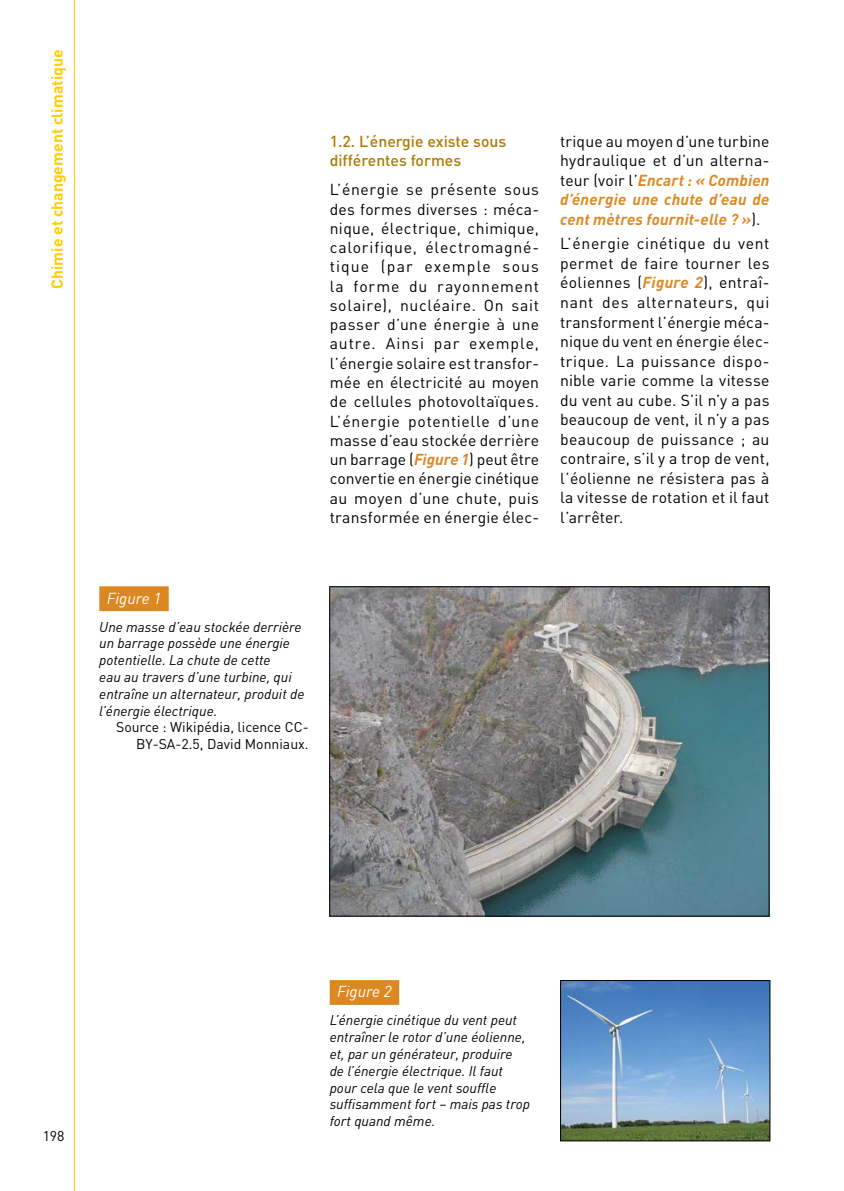
<style>
.page{position:relative;width:844px;height:1191px;background:#fff}
.page>*{position:absolute;margin:0;border:0;box-sizing:border-box;transform-origin:0 0}
._04-Texte_courant{font:15.75px/19.6px "DIN";letter-spacing:.015em;color:#000;text-align:justify}
._7-inter_2{font:500 15.75px/19.2px "DIN";color:#ab7c00}
.t1{font:700 15.75px "DIN";color:#ffcd00}
._05_legende_numero{font:italic 15.75px "DIN";color:#fff}
._05-legendes{font:italic 14px/16.8px "DIN";color:#000}
.Credit_photo{font:14px/16.8px "DIN";color:#000;text-align:right}
.s1{font-weight:700;font-style:italic;color:#dc8822}
</style>
<div class="page">
<svg style="left:74px;top:0;width:1px;height:1191px"></svg>
<div style="left:99px;top:586px;width:70px;height:25px;background:#dc8822"></div>
<div style="left:329px;top:980px;width:70px;height:25px;background:#dc8822"></div>
<img style="left:562px;top:982px;width:206px;height:157px">
<div style="left:560px;top:980px;width:210px;height:161px;border:1px solid #000"></div>
<img style="left:331px;top:588px;width:436px;height:326px">
<div style="left:329px;top:586px;width:440px;height:330px;border:1px solid #000"></div>
<p class="t1" style="left:47px;top:288px;width:240px;rotate:-90deg">Chimie et changement climatique</p>
<p class="_7-inter_2" style="left:329px;top:131px;width:178px">1.2. L’énergie existe sous différentes formes</p>
<p class="_04-Texte_courant" style="left:329px;top:180px;width:211px">L’énergie se présente sous des formes diverses : méca&shy;nique, électrique, chimique, calorifique, électromagné&shy;tique (par exemple sous la forme du rayonnement solaire), nucléaire. On sait passer d’une énergie à une autre. Ainsi par exemple, l’énergie solaire est transfor&shy;mée en électricité au moyen de cellules photovoltaïques.<br>L’énergie potentielle d’une masse d’eau stockée derrière un barrage (<span class="s1">Figure 1</span>) peut être convertie en énergie cinétique au moyen d’une chute, puis transformée en énergie élec-</p>
<p class="_04-Texte_courant" style="left:560px;top:131px;width:211px">trique au moyen d’une turbine hydraulique et d’un alterna&shy;teur (voir l’<span class="s1">Encart : « Combien d’énergie une chute d’eau de cent mètres fournit-elle ? »</span>).</p>
<p class="_04-Texte_courant" style="left:560px;top:234px;width:211px">L’énergie cinétique du vent permet de faire tourner les éoliennes (<span class="s1">Figure 2</span>), entraî&shy;nant des alternateurs, qui transforment l’énergie méca&shy;nique du vent en énergie élec&shy;trique. La puissance dispo&shy;nible varie comme la vitesse du vent au cube. S’il n’y a pas beaucoup de vent, il n’y a pas beaucoup de puissance ; au contraire, s’il y a trop de vent, l’éolienne ne résistera pas à la vitesse de rotation et il faut l’arrêter.</p>
<p class="_05_legende_numero" style="left:107px;top:588px;width:56px">Figure 1</p>
<p class="_05-legendes" style="left:99px;top:618px;width:207px">Une masse d’eau stockée derrière un barrage possède une énergie potentielle. La chute de cette<br>eau au travers d’une turbine, qui entraîne un alternateur, produit de l’énergie électrique.</p>
<p class="Credit_photo" style="left:116px;top:719px;width:194px">Source : Wikipédia, licence CC-<br>BY-SA-2.5, David Monniaux.</p>
<p class="Credit_photo" style="left:43px;top:1127px;width:23px">198</p>
<p class="_05_legende_numero" style="left:337px;top:982px;width:56px">Figure 2</p>
<p class="_05-legendes" style="left:329px;top:1011px;width:202px">L’énergie cinétique du vent peut entraîner le rotor d’une éolienne, et, par un générateur, produire de l’énergie électrique. Il faut pour cela que le vent souffle suffisamment fort – mais pas trop fort quand même.</p>
</div>
